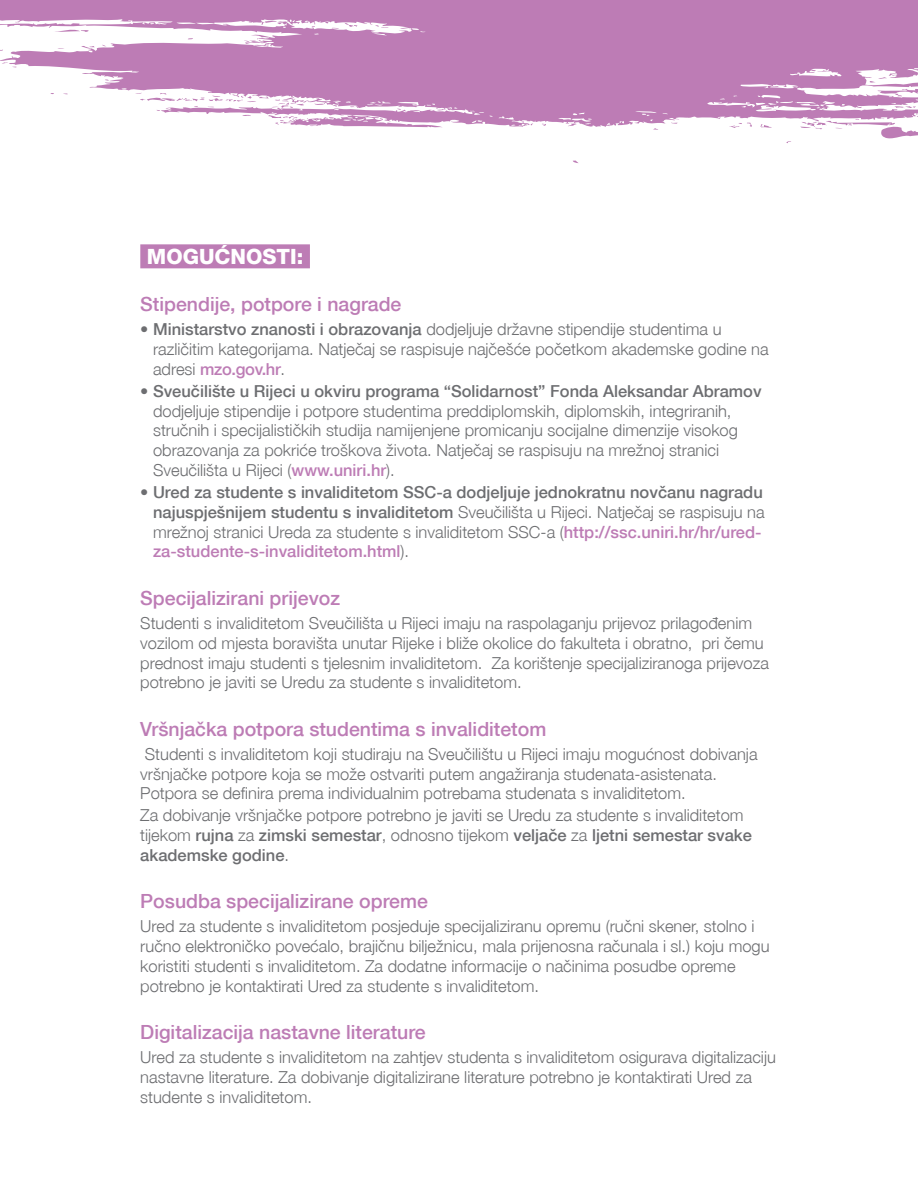
<style>
.page{position:relative;width:918px;height:1188px;background:#fff}
.page>*{position:absolute;margin:0;border:0;box-sizing:border-box;transform-origin:0 0}
.t1{font:800 21px "Helvetica Neue CE";color:#fff}
.t2{font:500 19.5px "Helvetica Neue CE";color:#bd7cb5}
.t3{font:300 16.5px/19.8px "Helvetica Neue CE";color:#6d6e71}
.t4{font:500 16.5px/19.8px "Helvetica Neue CE";color:#6d6e71}
.s1{font-weight:500}
.s2{font-weight:500;color:#bd7cb5}
.s3{font-weight:300}
.s4{color:#bd7cb5}
</style>
<div class="page">
<svg style="left:0;top:0;width:918px;height:127px;fill:#bd7cb5"></svg>
<svg style="left:2px;top:62px;width:15px;height:6px"></svg>
<svg style="left:241px;top:39px;width:15px;height:3px"></svg>
<svg style="left:345px;top:23px;width:13px;height:4px"></svg>
<svg style="left:375px;top:25px;width:14px;height:4px"></svg>
<svg style="left:567px;top:123px;width:10px;height:4px"></svg>
<svg style="left:727px;top:122px;width:26px;height:6px"></svg>
<svg style="left:760px;top:124px;width:12px;height:4px"></svg>
<svg style="left:870px;top:77px;width:48px;height:20px"></svg>
<svg style="left:135px;top:93px;width:311px;height:35px"></svg>
<svg style="left:800px;top:106px;width:118px;height:33px"></svg>
<div style="left:140px;top:244px;width:170px;height:24px;background:#bd7cb5"></div>
<p class="t1" style="left:147px;top:244px;width:158px">MOGUĆNOSTI:</p>
<p class="t2" style="left:140px;top:293px;width:263px">Stipendije, potpore i nagrade</p>
<p class="t3" style="left:153px;top:319px;width:617px;text-indent:-13px"><span class="s1">• Ministarstvo znanosti i obrazovanja</span> dodjeljuje državne stipendije studentima u različitim kategorijama. Natječaj se raspisuje najčešće početkom akademske godine na adresi <span class="s2">mzo.gov.hr</span>.</p>
<p class="t4" style="left:140px;top:381px;width:623px">• Sveučilište u Rijeci u okviru programa “Solidarnost” Fonda Aleksandar Abramov</p>
<p class="t3" style="left:153px;top:401px;width:586px">dodjeljuje stipendije i potpore studentima preddiplomskih, diplomskih, integriranih, stručnih i specijalističkih studija namijenjene promicanju socijalne dimenzije visokog obrazovanja za pokriće troškova života. Natječaj se raspisuju na mrežnoj stranici Sveučilišta u Rijeci (<span class="s2">www.uniri.hr</span>).</p>
<p class="t4" style="left:153px;top:482px;width:613px;text-indent:-13px">• Ured za studente s invaliditetom SSC-a dodjeljuje jednokratnu novčanu nagradu najuspješnijem studentu s invaliditetom <span class="s3">Sveučilišta u Rijeci. Natječaj se raspisuju na mrežnoj stranici Ureda za studente s invaliditetom SSC-a (</span><span class="s4">http://ssc.uniri.hr/hr/ured&shy;za-studente-s-invaliditetom.html</span><span class="s3">).</span></p>
<p class="t2" style="left:140px;top:586px;width:201px">Specijalizirani prijevoz</p>
<p class="t3" style="left:140px;top:613px;width:630px">Studenti s invaliditetom Sveučilišta u Rijeci imaju na raspolaganju prijevoz prilagođenim vozilom od mjesta boravišta unutar Rijeke i bliže okolice do fakulteta i obratno, pri čemu prednost imaju studenti s tjelesnim invaliditetom. Za korištenje specijaliziranoga prijevoza potrebno je javiti se Uredu za studente s invaliditetom.</p>
<p class="t2" style="left:140px;top:717px;width:408px">Vršnjačka potpora studentima s invaliditetom</p>
<p class="t3" style="left:140px;top:744px;width:619px">Studenti s invaliditetom koji studiraju na Sveučilištu u Rijeci imaju mogućnost dobivanja vršnjačke potpore koja se može ostvariti putem angažiranja studenata-asistenata.<br>Potpora se definira prema individualnim potrebama studenata s invaliditetom.</p>
<p class="t3" style="left:140px;top:805px;width:613px">Za dobivanje vršnjačke potpore potrebno je javiti se Uredu za studente s invaliditetom tijekom <span class="s1">rujna</span> za <span class="s1">zimski semestar</span>, odnosno tijekom <span class="s1">veljače</span> za <span class="s1">ljetni semestar svake akademske godine</span>.</p>
<p class="t2" style="left:140px;top:890px;width:289px">Posudba specijalizirane opreme</p>
<p class="t3" style="left:140px;top:916px;width:631px">Ured za studente s invaliditetom posjeduje specijaliziranu opremu (ručni skener, stolno i ručno elektroničko povećalo, brajičnu bilježnicu, mala prijenosna računala i sl.) koju mogu koristiti studenti s invaliditetom. Za dodatne informacije o načinima posudbe opreme potrebno je kontaktirati Ured za studente s invaliditetom.</p>
<p class="t2" style="left:140px;top:1021px;width:287px">Digitalizacija nastavne literature</p>
<p class="t3" style="left:140px;top:1047px;width:637px">Ured za studente s invaliditetom na zahtjev studenta s invaliditetom osigurava digitalizaciju nastavne literature. Za dobivanje digitalizirane literature potrebno je kontaktirati Ured za studente s invaliditetom.</p>
</div>
